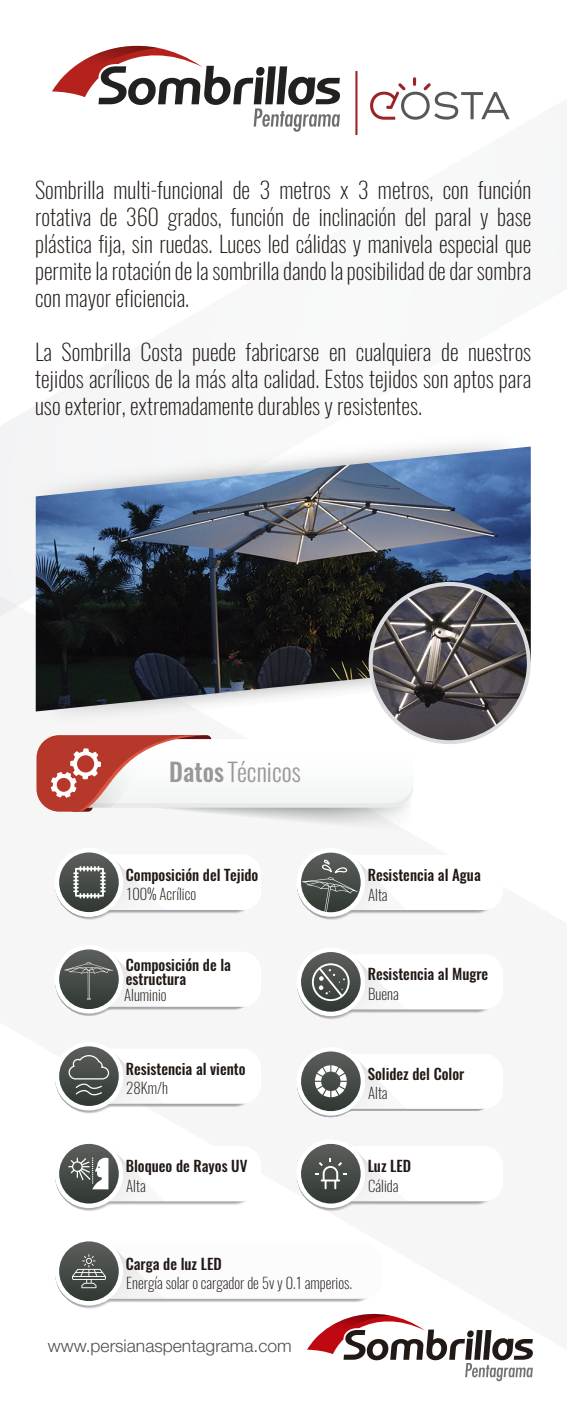
<style>
.page{position:relative;width:567px;height:1418px;background:#fff}
.page>*{position:absolute;margin:0;border:0;box-sizing:border-box;transform-origin:0 0}
.t1{font:300 25px "Oswald";color:#989899}
.t2{font:200 22.5px/27px "Oswald";color:#211915;text-align:justify}
.t3{font:300 17.5px "Helvetica Neue";color:#505052}
.t4{font:500 15px/13.5px "Oswald";color:#211915}
.t5{font:200 15px "Oswald";color:#211915}
.s1{font-weight:500}
</style>
<div class="page">
<img style="left:0;top:383px;width:497px;height:210px">
<img style="left:36px;top:446px;width:495px;height:265px">
<svg style="left:369px;top:582px;width:162px;height:162px;background:#d0d2d6"></svg>
<img style="left:373px;top:586px;width:154px;height:154px;border-radius:77px">
<svg style="left:36px;top:735px;width:377px;height:96px"></svg>
<svg style="left:55px;top:852px;width:191px;height:67px"></svg>
<svg style="left:55px;top:1046px;width:192px;height:67px"></svg>
<svg style="left:297px;top:852px;width:192px;height:68px"></svg>
<svg style="left:297px;top:952px;width:192px;height:67px"></svg>
<svg style="left:55px;top:1143px;width:191px;height:68px"></svg>
<svg style="left:55px;top:949px;width:190px;height:67px"></svg>
<svg style="left:52px;top:45px;width:288px;height:87px"></svg>
<hr style="left:355px;top:71px;width:2px;height:64px;background:#9a2428">
<svg style="left:370px;top:79px;width:139px;height:41px"></svg>
<svg style="left:297px;top:1051px;width:188px;height:66px"></svg>
<svg style="left:297px;top:1143px;width:192px;height:68px"></svg>
<svg style="left:55px;top:1241px;width:478px;height:140px"></svg>
<p class="t2" style="left:35px;top:176px;width:498px">Sombrilla multi-funcional de 3 metros x 3 metros, con función rotativa de 360 grados, función de inclinación del paral y base plástica fija, sin ruedas. Luces led cálidas y manivela especial que permite la rotación de la sombrilla dando la posibilidad de dar sombra con mayor eficiencia.</p>
<p class="t2" style="left:35px;top:338px;width:498px">La Sombrilla Costa puede fabricarse en cualquiera de nuestros tejidos acrílicos de la más alta calidad. Estos tejidos son aptos para uso exterior, extremadamente durables y resistentes.</p>
<p class="t1" style="left:169px;top:755px;width:133px"><span class="s1">Datos</span> Técnicos</p>
<p class="t4" style="left:126px;top:868px;width:134px">Composición del Tejido</p>
<p class="t5" style="left:126px;top:884px;width:71px">100% Acrílico</p>
<p class="t4" style="left:368px;top:868px;width:115px">Resistencia al Agua</p>
<p class="t5" style="left:368px;top:884px;width:21px">Alta</p>
<p class="t4" style="left:126px;top:958px;width:107px">Composición de la estructura</p>
<p class="t5" style="left:124px;top:984px;width:44px">Aluminio</p>
<p class="t4" style="left:368px;top:967px;width:122px">Resistencia al Mugre</p>
<p class="t5" style="left:368px;top:983px;width:32px">Buena</p>
<p class="t4" style="left:126px;top:1062px;width:121px">Resistencia al viento</p>
<p class="t5" style="left:126px;top:1078px;width:43px">28Km/h</p>
<p class="t4" style="left:368px;top:1067px;width:98px">Solidez del Color</p>
<p class="t5" style="left:368px;top:1083px;width:21px">Alta</p>
<p class="t4" style="left:126px;top:1159px;width:123px">Bloqueo de Rayos UV</p>
<p class="t5" style="left:126px;top:1175px;width:21px">Alta</p>
<p class="t4" style="left:368px;top:1159px;width:45px">Luz LED</p>
<p class="t5" style="left:368px;top:1175px;width:32px">Cálida</p>
<p class="t4" style="left:126px;top:1257px;width:97px">Carga de luz LED</p>
<p class="t5" style="left:126px;top:1273px;width:227px">Energía solar o cargador de 5v y 0.1 amperios.</p>
<p class="t3" style="left:48px;top:1331px;width:246px">www.persianaspentagrama.com</p>
</div>
